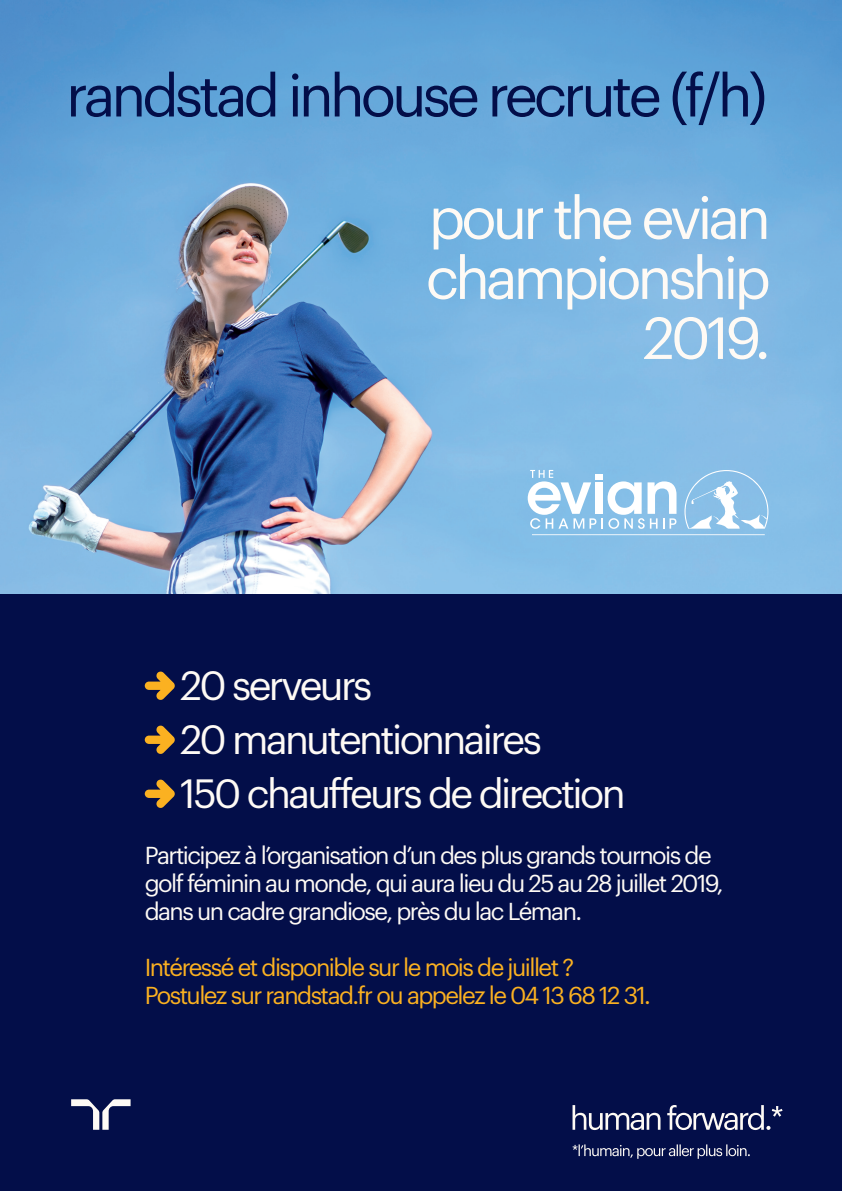
<style>
.page{position:relative;width:842px;height:1191px;background:#fff}
.page>*{position:absolute;margin:0;border:0;box-sizing:border-box;transform-origin:0 0}
.t1{font:58px/60px "Graphik";letter-spacing:-.065em;color:#fefaf5;text-align:right}
.t2{font:58px "Graphik";letter-spacing:-.065em;color:#030e49}
.t3{font:40px/54px "Graphik";letter-spacing:-.065em;color:#fefaf5}
.t4{font:24px/28px "Graphik";letter-spacing:-.065em;color:#fefaf5}
.t5{font:24px/28px "Graphik";letter-spacing:-.065em;color:#fbb121}
</style>
<div class="page">
<img style="left:0;top:0;width:842px;height:594px">
<div style="left:0;top:594px;width:842px;height:597px;background:#030e49"></div>
<svg style="left:145px;top:671px;width:30px;height:29px"></svg>
<svg style="left:145px;top:725px;width:30px;height:29px"></svg>
<svg style="left:145px;top:779px;width:30px;height:29px"></svg>
<svg style="left:71px;top:1099px;width:60px;height:30px"></svg>
<svg style="left:572px;top:1144px;width:178px;height:14px"></svg>
<svg style="left:572px;top:1105px;width:210px;height:25px"></svg>
<svg style="left:528px;top:470px;width:240px;height:65px"></svg>
<h1 class="t2" style="left:66px;top:52px;width:703px">randstad inhouse recrute (f/h)</h1>
<h1 class="t1" style="left:426px;top:183px;width:346px">pour the evian championship<br>2019.</h1>
<h2 class="t3" style="left:180px;top:655px;width:447px">20 serveurs<br>20 manutentionnaires<br>150 chauffeurs de direction</h2>
<p class="t4" style="left:145px;top:839px;width:580px">Participez à l’organisation d’un des plus grands tournois de golf féminin au monde, qui aura lieu du 25 au 28 juillet 2019, dans un cadre grandiose, près du lac Léman.</p>
<p class="t5" style="left:145px;top:951px;width:508px">Intéressé et disponible sur le mois de juillet ?<br>Postulez sur randstad.fr ou appelez le 04 13 68 12 31.</p>
</div>
